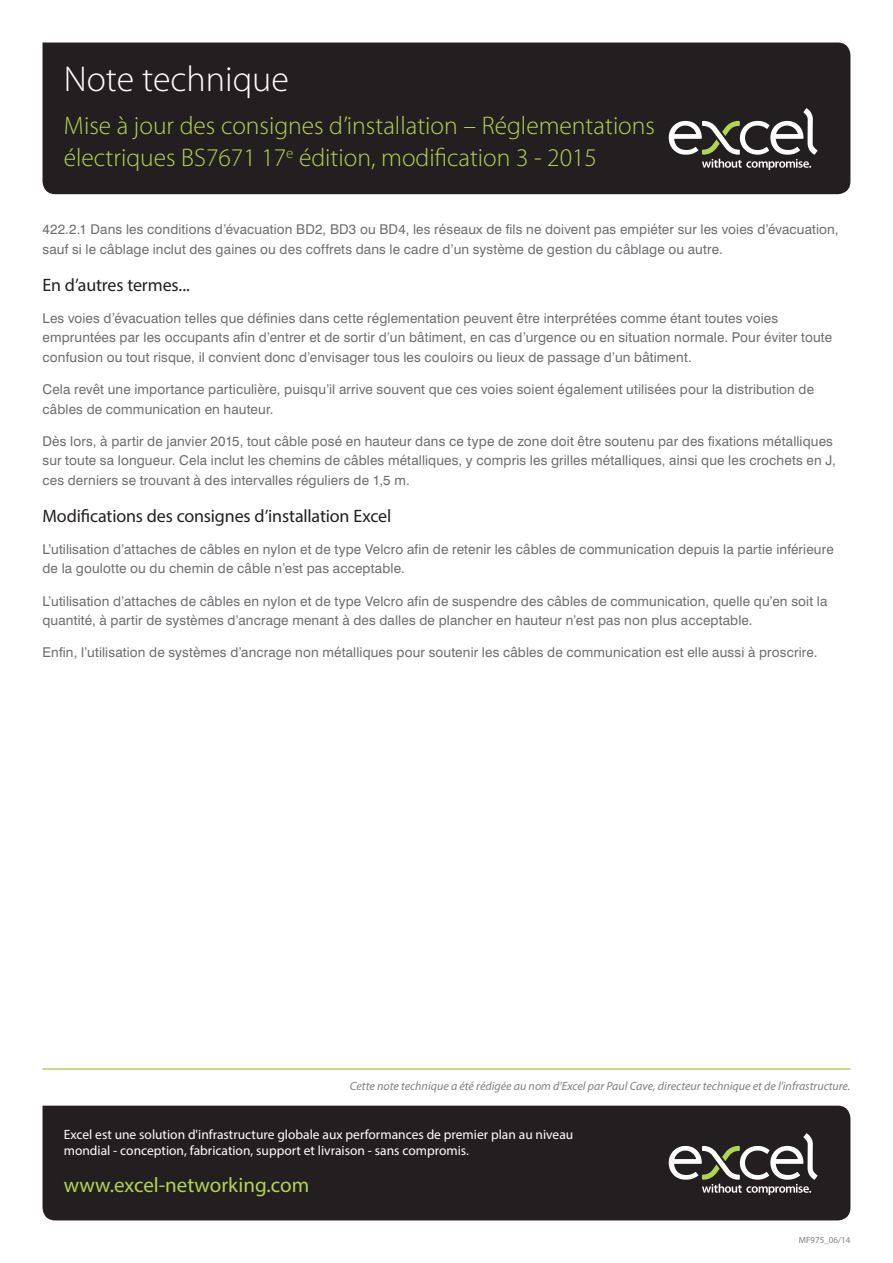
<style>
.page{position:relative;width:893px;height:1263px;background:#fff}
.page>*{position:absolute;margin:0;border:0;box-sizing:border-box;transform-origin:0 0}
.Heading{font:300 36px "Myriad Pro";color:#fff}
.Heading-2{font:300 25.5px "Myriad Pro";color:#b2d454}
.t1{font:21px "Myriad Pro";color:#b2d454}
.Small_sub_head{font:18px "Myriad Pro";letter-spacing:-.01em;color:#231f20}
.Small_sub_head-2{font:13.5px/19.5px "Swiss 721 BT";letter-spacing:.01em;color:#6c6d70}
.t2{font:13.5px/16.2px "Myriad Pro";color:#fff}
.Bullet_points{font:italic 12px "Myriad Pro";color:#7e8083}
.Bullet_points-2{font:9px "Myriad Pro";color:#7e8083}
</style>
<div class="page">
<div style="left:43px;top:43px;width:807px;height:151px;background:#231f20"></div>
<svg style="left:669px;top:108px;width:148px;height:62px"></svg>
<div style="left:43px;top:1106px;width:807px;height:114px;background:#231f20"></div>
<svg style="left:669px;top:1133px;width:148px;height:62px"></svg>
<hr style="left:43px;top:1068px;width:807px;height:2px;background:#b2d454">
<p class="Heading" style="left:64px;top:59px;width:226px">Note technique</p>
<p class="Heading-2" style="left:64px;top:111px;width:593px">Mise à jour des consignes d’installation – Réglementations</p>
<p class="Heading-2" style="left:64px;top:144px;width:535px">électriques BS7671 17<sup>e</sup> édition, modification 3 - 2015</p>
<p class="Small_sub_head-2" style="left:43px;top:220px;width:798px">422.2.1 Dans les conditions d’évacuation BD2, BD3 ou BD4, les réseaux de fils ne doivent pas empiéter sur les voies d’évacuation, sauf si le câblage inclut des gaines ou des coffrets dans le cadre d’un système de gestion du câblage ou autre.</p>
<p class="Small_sub_head" style="left:43px;top:273px;width:149px">En d’autres termes...</p>
<p class="Small_sub_head-2" style="left:43px;top:308px;width:791px">Les voies d’évacuation telles que définies dans cette réglementation peuvent être interprétées comme étant toutes voies empruntées par les occupants afin d’entrer et de sortir d’un bâtiment, en cas d’urgence ou en situation normale. Pour éviter toute confusion ou tout risque, il convient donc d’envisager tous les couloirs ou lieux de passage d’un bâtiment.</p>
<p class="Small_sub_head-2" style="left:43px;top:379px;width:773px">Cela revêt une importance particulière, puisqu’il arrive souvent que ces voies soient également utilisées pour la distribution de câbles de communication en hauteur.</p>
<p class="Small_sub_head-2" style="left:43px;top:431px;width:795px">Dès lors, à partir de janvier 2015, tout câble posé en hauteur dans ce type de zone doit être soutenu par des fixations métalliques sur toute sa longueur. Cela inclut les chemins de câbles métalliques, y compris les grilles métalliques, ainsi que les crochets en J, ces derniers se trouvant à des intervalles réguliers de 1,5 m.</p>
<p class="Small_sub_head" style="left:43px;top:504px;width:350px">Modifications des consignes d’installation Excel</p>
<p class="Small_sub_head-2" style="left:43px;top:539px;width:793px">L’utilisation d’attaches de câbles en nylon et de type Velcro afin de retenir les câbles de communication depuis la partie inférieure de la goulotte ou du chemin de câble n’est pas acceptable.</p>
<p class="Small_sub_head-2" style="left:43px;top:591px;width:786px">L’utilisation d’attaches de câbles en nylon et de type Velcro afin de suspendre des câbles de communication, quelle qu’en soit la quantité, à partir de systèmes d’ancrage menant à des dalles de plancher en hauteur n’est pas non plus acceptable.</p>
<p class="Small_sub_head-2" style="left:43px;top:643px;width:776px">Enfin, l’utilisation de systèmes d’ancrage non métalliques pour soutenir les câbles de communication est elle aussi à proscrire.</p>
<p class="Bullet_points" style="left:350px;top:1079px;width:502px">Cette note technique a été rédigée au nom d’Excel par Paul Cave, directeur technique et de l’infrastructure.</p>
<p class="t2" style="left:64px;top:1126px;width:511px">Excel est une solution d'infrastructure globale aux performances de premier plan au niveau mondial - conception, fabrication, support et livraison - sans compromis.</p>
<p class="t1" style="left:64px;top:1171px;width:247px">www.excel-networking.com</p>
<p class="Bullet_points-2" style="left:799px;top:1235px;width:53px">MF975_06/14</p>
</div>
